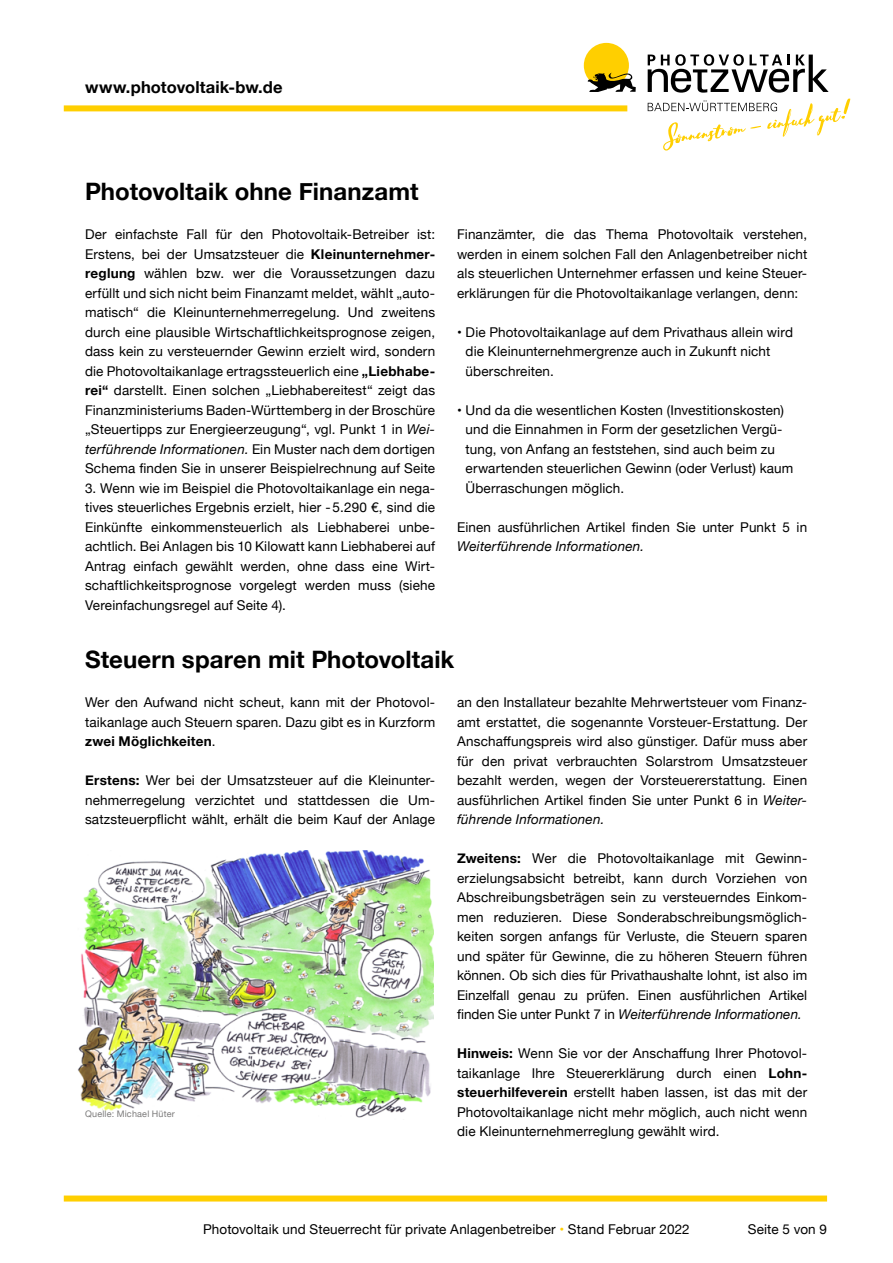
<style>
.page{position:relative;width:893px;height:1263px;background:#fff}
.page>*{position:absolute;margin:0;border:0;box-sizing:border-box;transform-origin:0 0}
.t1{font:700 24px "Helvetica Neue";letter-spacing:.005em;color:#000}
.t2{font:700 16.5px "Helvetica Neue";letter-spacing:.005em;color:#000}
.t3{font:13.5px/19.5px "Helvetica Neue";letter-spacing:.01em;color:#000;text-align:justify}
.t4{font:italic 13.5px "Helvetica Neue";letter-spacing:.01em;color:#000}
.t5{font:9px "Helvetica Neue";letter-spacing:.025em;color:#7c7b7b}
.s1{font-weight:700}
.s2{font-style:italic}
.s3{color:#ffcf00}
</style>
<div class="page">
<div style="left:67px;top:1195px;width:757px;height:6px;background:#ffcf00"></div>
<div style="left:67px;top:105px;width:557px;height:6px;background:#ffcf00"></div>
<div style="left:584px;top:43px;width:45px;height:45px;background:#ffcf00;border-radius:50%"></div>
<svg style="left:588px;top:73px;width:48px;height:19px"></svg>
<svg style="left:648px;top:54px;width:181px;height:39px"></svg>
<svg style="left:648px;top:99px;width:202px;height:52px"></svg>
<img style="left:77px;top:850px;width:357px;height:268px">
<p class="t2" style="left:85px;top:74px;width:199px">www.photovoltaik-bw.de</p>
<h1 class="t1" style="left:85px;top:173px;width:335px">Photovoltaik ohne Finanzamt</h1>
<p class="t3" style="left:85px;top:226px;width:352px">Der einfachste Fall für den Photovoltaik-Betreiber ist:<br>Erstens, bei der Umsatzsteuer die <span class="s1">Kleinunternehmer&shy;reglung</span> wählen bzw. wer die Voraussetzungen dazu erfüllt und sich nicht beim Finanzamt meldet, wählt „auto&shy;matisch“ die Kleinunternehmerregelung. Und zweitens durch eine plausible Wirtschaftlichkeitsprognose zeigen, dass kein zu versteuernder Gewinn erzielt wird, sondern die Photovoltaikanlage ertragssteuerlich eine <span class="s1">„Liebhabe&shy;rei“</span> darstellt. Einen solchen „Liebhabereitest“ zeigt das Finanzministeriums Baden-Württemberg in der Broschüre „Steuertipps zur Energieerzeugung“, vgl. Punkt 1 in <span class="s2">Wei&shy;terführende Informationen.</span> Ein Muster nach dem dortigen Schema finden Sie in unserer Beispielrechnung auf Seite</p>
<p class="t3" style="left:85px;top:479px;width:352px">3. Wenn wie im Beispiel die Photovoltaikanlage ein nega&shy;tives steuerliches Ergebnis erzielt, hier -5.290 €, sind die Einkünfte einkommensteuerlich als Liebhaberei unbe&shy;achtlich. Bei Anlagen bis 10 Kilowatt kann Liebhaberei auf Antrag einfach gewählt werden, ohne dass eine Wirt&shy;schaftlichkeitsprognose vorgelegt werden muss (siehe Vereinfachungsregel auf Seite 4).</p>
<p class="t3" style="left:457px;top:226px;width:352px">Finanzämter, die das Thema Photovoltaik verstehen, werden in einem solchen Fall den Anlagenbetreiber nicht als steuerlichen Unternehmer erfassen und keine Steuer&shy;erklärungen für die Photovoltaikanlage verlangen, denn:</p>
<p class="t3" style="left:466px;top:323px;width:329px;text-align:left;text-indent:-8px">• Die Photovoltaikanlage auf dem Privathaus allein wird die Kleinunternehmergrenze auch in Zukunft nicht überschreiten.</p>
<p class="t3" style="left:466px;top:401px;width:329px;text-align:left;text-indent:-8px">• Und da die wesentlichen Kosten (Investitionskosten) und die Einnahmen in Form der gesetzlichen Vergü&shy;tung, von Anfang an feststehen, sind auch beim zu erwartenden steuerlichen Gewinn (oder Verlust) kaum Überraschungen möglich.</p>
<p class="t3" style="left:457px;top:518px;width:352px">Einen ausführlichen Artikel finden Sie unter Punkt 5 in</p>
<p class="t4" style="left:457px;top:537px;width:189px">Weiterführende Informationen.</p>
<h1 class="t1" style="left:85px;top:641px;width:371px">Steuern sparen mit Photovoltaik</h1>
<p class="t3" style="left:85px;top:693px;width:352px">Wer den Aufwand nicht scheut, kann mit der Photovol&shy;taikanlage auch Steuern sparen. Dazu gibt es in Kurzform <span class="s1">zwei Möglichkeiten</span>.</p>
<p class="t3" style="left:85px;top:771px;width:352px"><span class="s1">Erstens:</span> Wer bei der Umsatzsteuer auf die Kleinunter&shy;nehmerregelung verzichtet und stattdessen die Um&shy;satzsteuerpflicht wählt, erhält die beim Kauf der Anlage</p>
<p class="t5" style="left:85px;top:1107px;width:91px">Quelle: Michael Hüter</p>
<p class="t3" style="left:457px;top:694px;width:352px">an den Installateur bezahlte Mehrwertsteuer vom Finanz&shy;amt erstattet, die sogenannte Vorsteuer-Erstattung. Der Anschaffungspreis wird also günstiger. Dafür muss aber für den privat verbrauchten Solarstrom Umsatzsteuer bezahlt werden, wegen der Vorsteuererstattung. Einen ausführlichen Artikel finden Sie unter Punkt 6 in <span class="s2">Weiter&shy;führende Informationen.</span></p>
<p class="t3" style="left:457px;top:849px;width:352px"><span class="s1">Zweitens:</span> Wer die Photovoltaikanlage mit Gewinn&shy;erzielungsabsicht betreibt, kann durch Vorziehen von Abschreibungsbeträgen sein zu versteuerndes Einkom&shy;men reduzieren. Diese Sonderabschreibungsmöglich&shy;keiten sorgen anfangs für Verluste, die Steuern sparen und später für Gewinne, die zu höheren Steuern führen können. Ob sich dies für Privathaushalte lohnt, ist also im Einzelfall genau zu prüfen. Einen ausführlichen Artikel finden Sie unter Punkt 7 in <span class="s2">Weiterführende Informationen.</span></p>
<p class="t3" style="left:457px;top:1044px;width:352px"><span class="s1">Hinweis:</span> Wenn Sie vor der Anschaffung Ihrer Photovol&shy;taikanlage Ihre Steuererklärung durch einen <span class="s1">Lohn&shy;steuerhilfeverein</span> erstellt haben lassen, ist das mit der Photovoltaikanlage nicht mehr möglich, auch nicht wenn die Kleinunternehmerreglung gewählt wird.</p>
<p class="t3" style="left:203px;top:1220px;width:488px">Photovoltaik und Steuerrecht für private Anlagenbetreiber <span class="s3">•</span> Stand Februar 2022</p>
<p class="t3" style="left:748px;top:1220px;width:81px">Seite 5 von 9</p>
</div>
